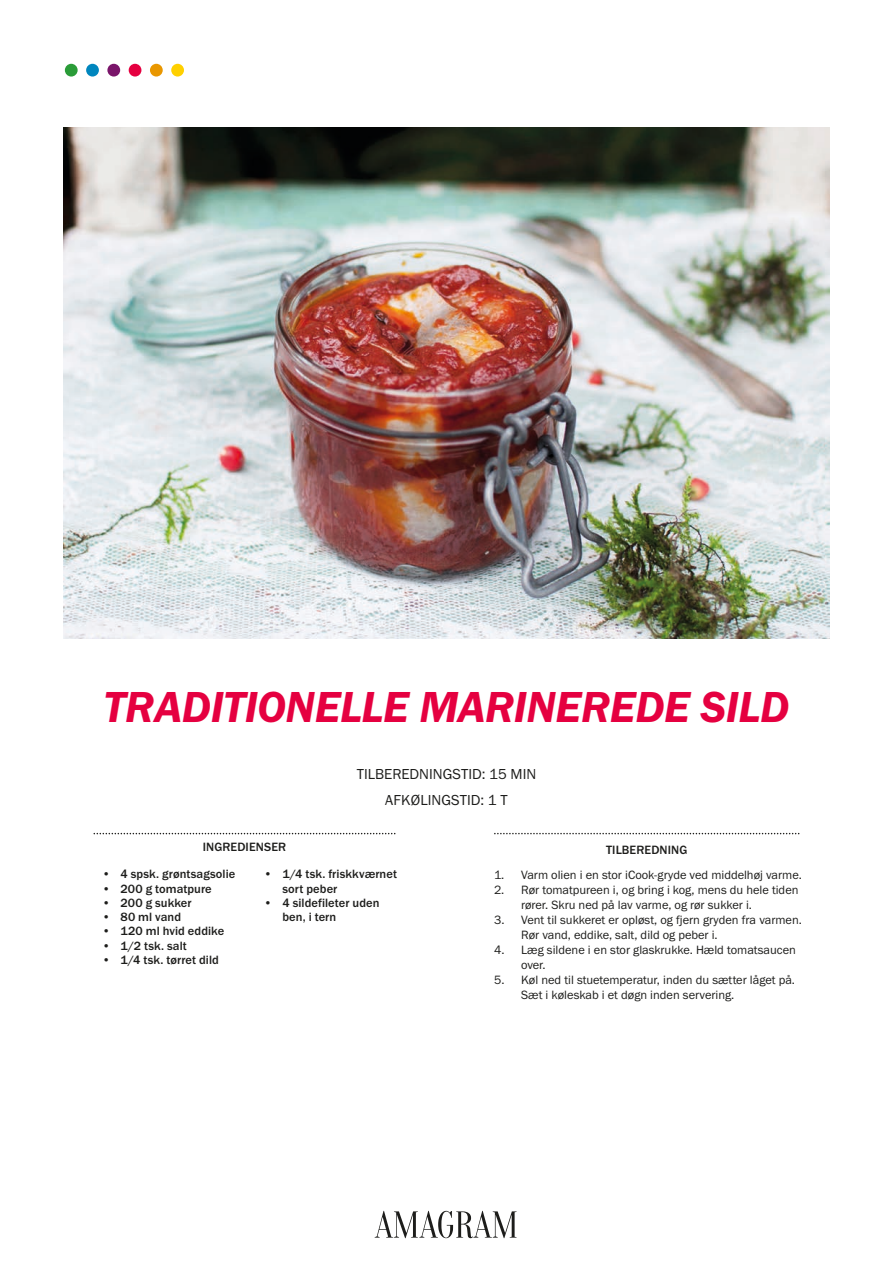
<style>
.page{position:relative;width:893px;height:1263px;background:#fff}
.page>*{position:absolute;margin:0;border:0;box-sizing:border-box;transform-origin:0 0}
.t1{font:45px "Franklin Gothic URW Dem Ita";letter-spacing:-.01em;color:#e50040}
.t2{font:15px/26.5px "Franklin Gothic URW Boo";color:#1d1d1b;text-align:center}
.t3{font:12.45px/15px "Franklin Gothic URW Boo";color:#1d1d1b}
.t4{font:500 12.45px/14.2px "Franklin Gothic URW";letter-spacing:.005em;color:#1d1d1b}
.s1{font-family:"Franklin Gothic URW Boo";font-weight:400}
</style>
<div class="page">
<img style="left:64px;top:128px;width:765px;height:510px">
<svg style="left:494px;top:833px;width:305px;height:1px"></svg>
<svg style="left:94px;top:833px;width:301px;height:1px"></svg>
<div style="left:171px;top:64px;width:13px;height:13px;background:#ffd000;border-radius:50%"></div>
<div style="left:150px;top:64px;width:13px;height:13px;background:#e99700;border-radius:50%"></div>
<div style="left:129px;top:64px;width:12px;height:13px;background:#e50040;border-radius:50%"></div>
<div style="left:107px;top:64px;width:13px;height:13px;background:#7a156a;border-radius:50%"></div>
<div style="left:86px;top:64px;width:13px;height:13px;background:#0086be;border-radius:50%"></div>
<div style="left:65px;top:64px;width:13px;height:13px;background:#2a9c38;border-radius:50%"></div>
<svg style="left:375px;top:1211px;width:142px;height:27px"></svg>
<h1 class="t1" style="left:104px;top:678px;width:687px">TRADITIONELLE MARINEREDE SILD</h1>
<p class="t2" style="left:357px;top:760px;width:181px">TILBEREDNINGSTID: 15 MIN<br>AFKØLINGSTID: 1 T</p>
<p class="t4" style="left:203px;top:840px;width:85px">INGREDIENSER</p>
<p class="t4" style="left:102px;top:867px;width:135px"><span class="s1">•</span> 4 spsk. grøntsagsolie</p>
<p class="t4" style="left:102px;top:881px;width:111px"><span class="s1">•</span> 200 g tomatpure</p>
<p class="t4" style="left:102px;top:895px;width:91px"><span class="s1">•</span> 200 g sukker</p>
<p class="t4" style="left:102px;top:910px;width:80px"><span class="s1">•</span> 80 ml vand</p>
<p class="t4" style="left:102px;top:924px;width:124px"><span class="s1">•</span> 120 ml hvid eddike</p>
<p class="t4" style="left:102px;top:938px;width:86px"><span class="s1">•</span> 1/2 tsk. salt</p>
<p class="t4" style="left:102px;top:952px;width:118px"><span class="s1">•</span> 1/4 tsk. tørret dild</p>
<p class="t4" style="left:282px;top:867px;width:116px;text-indent:-19px"><span class="s1">•</span> 1/4 tsk. friskkværnet sort peber</p>
<p class="t4" style="left:282px;top:895px;width:99px;text-indent:-19px"><span class="s1">•</span> 4 sildefileter uden ben, i tern</p>
<p class="t4" style="left:606px;top:843px;width:83px">TILBEREDNING</p>
<p class="t3" style="left:494px;top:867px;width:309px">1. Varm olien i en stor iCook-gryde ved middelhøj varme.</p>
<p class="t3" style="left:521px;top:882px;width:279px;text-indent:-27px">2. Rør tomatpureen i, og bring i kog, mens du hele tiden rører. Skru ned på lav varme, og rør sukker i.</p>
<p class="t3" style="left:521px;top:912px;width:282px;text-indent:-27px">3. Vent til sukkeret er opløst, og fjern gryden fra varmen.<br>Rør vand, eddike, salt, dild og peber i.</p>
<p class="t3" style="left:521px;top:942px;width:276px;text-indent:-27px">4. Læg sildene i en stor glaskrukke. Hæld tomatsaucen over.</p>
<p class="t3" style="left:521px;top:972px;width:275px;text-indent:-27px">5. Køl ned til stuetemperatur, inden du sætter låget på.<br>Sæt i køleskab i et døgn inden servering.</p>
</div>
